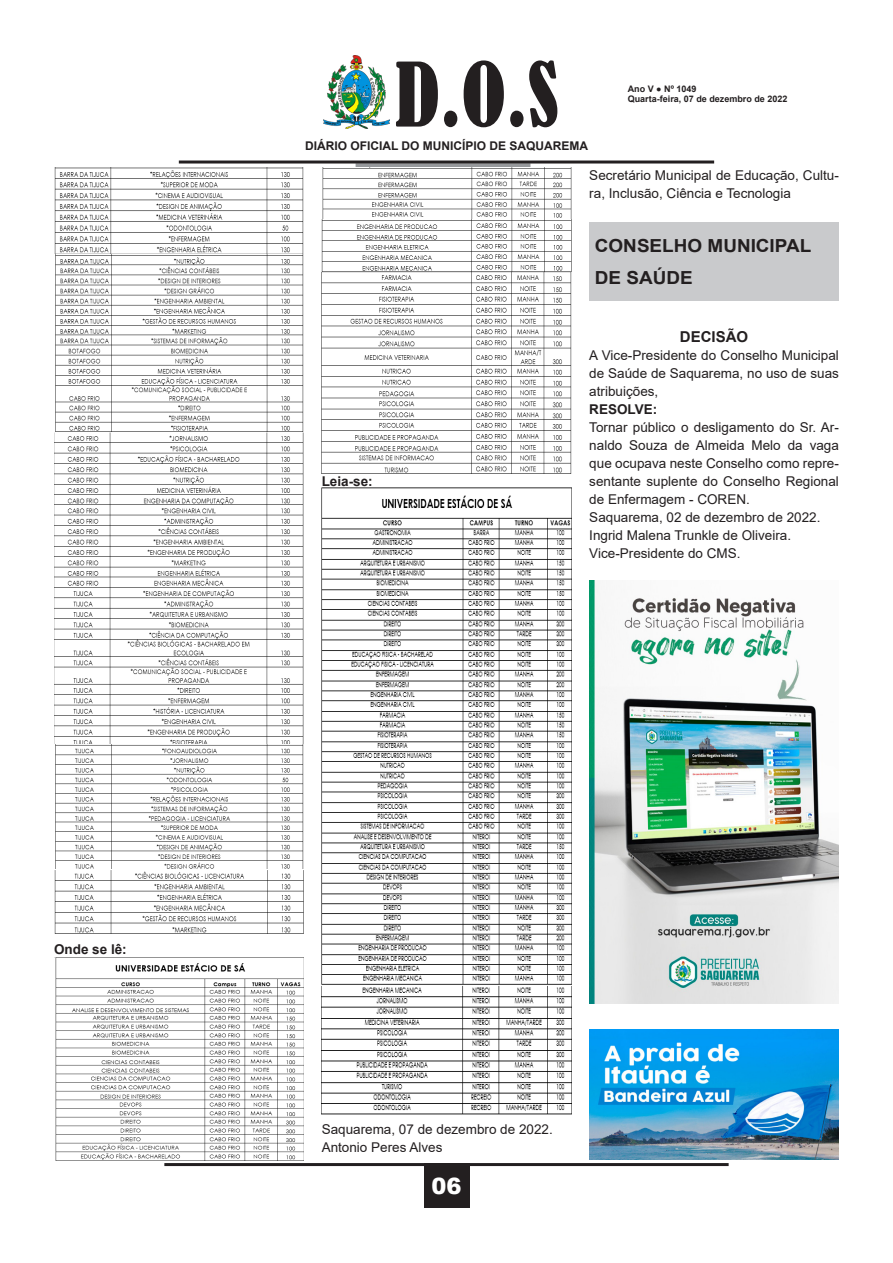
<style>
.page{position:relative;width:893px;height:1263px;background:#fff}
.page>*{position:absolute;margin:0;border:0;box-sizing:border-box;transform-origin:0 0}
.t1{font:condensed 82.5px "Bernard";color:#231f20}
.t2{font:900 22.5px "Arial";color:#fff}
.t3{font:700 18px "Arial";color:#231f20;scale:1.05 1}
.t4{font:700 15px "Arial";color:#231f20}
.t5{font:13.5px/18px "Arial";color:#231f20;text-align:justify}
.t6{font:700 13.5px "Arial";color:#231f20}
.t7{font:700 12px "Arial";color:#231f20}
.t8{font:700 9px/10.8px "Arial";color:#231f20}
</style>
<div class="page">
<hr style="left:164px;top:1163px;width:565px;height:3px;background:#231f20">
<div style="left:424px;top:1163px;width:45px;height:45px;background:#231f20"></div>
<img style="left:324px;top:55px;width:65px;height:73px">
<div style="left:356px;top:163px;width:174px;height:5px;background:#97999c"></div>
<hr style="left:179px;top:161px;width:535px;height:3px;background:#231f20">
<img style="left:54px;top:167px;width:249px;height:87px">
<img style="left:54px;top:254px;width:249px;height:490px">
<img style="left:54px;top:744px;width:250px;height:190px">
<img style="left:55px;top:958px;width:249px;height:203px">
<img style="left:322px;top:168px;width:249px;height:306px">
<img style="left:322px;top:487px;width:249px;height:628px">
<div style="left:590px;top:222px;width:249px;height:79px;background:#c9cacc"></div>
<img style="left:589px;top:580px;width:250px;height:424px">
<img style="left:589px;top:1030px;width:250px;height:130px">
<p class="t6" style="left:54px;top:940px;width:74px">Onde se lê:</p>
<h1 class="t1" style="left:395px;top:47px;width:165px">D.O.S</h1>
<p class="t7" style="left:305px;top:137px;width:285px">DIÁRIO OFICIAL DO MUNICÍPIO DE SAQUAREMA</p>
<p class="t8" style="left:628px;top:83px;width:161px">Ano V ● Nº 1049<br>Quarta-feira, 07 de dezembro de 2022</p>
<p class="t5" style="left:589px;top:166px;width:251px">Secretário Municipal de Educação, Cultu&shy;ra, Inclusão, Ciência e Tecnologia</p>
<p class="t6" style="left:322px;top:472px;width:53px">Leia-se:</p>
<p class="t3" style="left:595px;top:233px;width:208px">CONSELHO MUNICIPAL</p>
<p class="t3" style="left:595px;top:264px;width:95px">DE SAÚDE</p>
<p class="t4" style="left:680px;top:326px;width:70px">DECISÃO</p>
<p class="t5" style="left:589px;top:346px;width:251px">A Vice-Presidente do Conselho Municipal de Saúde de Saquarema, no uso de suas atribuições,</p>
<p class="t6" style="left:589px;top:400px;width:70px">RESOLVE:</p>
<p class="t5" style="left:589px;top:418px;width:251px">Tornar público o desligamento do Sr. Ar&shy;naldo Souza de Almeida Melo da vaga que ocupava neste Conselho como repre&shy;sentante suplente do Conselho Regional de Enfermagem - COREN.</p>
<p class="t5" style="left:589px;top:508px;width:233px">Saquarema, 02 de dezembro de 2022.</p>
<p class="t5" style="left:589px;top:526px;width:203px">Ingrid Malena Trunkle de Oliveira.</p>
<p class="t5" style="left:589px;top:544px;width:153px">Vice-Presidente do CMS.</p>
<p class="t5" style="left:322px;top:1120px;width:233px">Saquarema, 07 de dezembro de 2022.</p>
<p class="t5" style="left:322px;top:1138px;width:122px">Antonio Peres Alves</p>
<h2 class="t2" style="left:431px;top:1170px;width:32px">06</h2>
</div>
